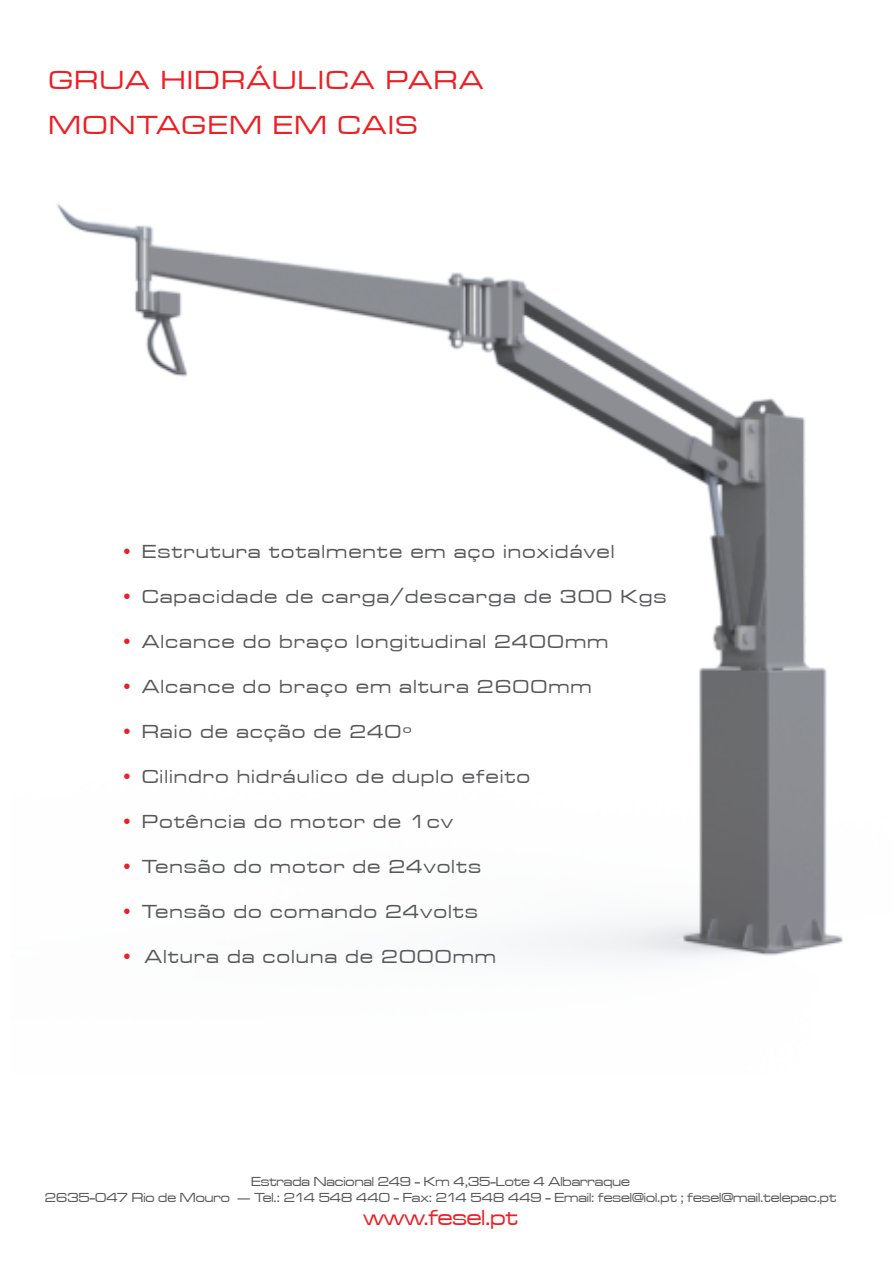
<style>
.page{position:relative;width:893px;height:1263px;background:#fff}
.page>*{position:absolute;margin:0;border:0;box-sizing:border-box;transform-origin:0 0}
.t1{font:27px/45px "Microgramma D Medi Exte";letter-spacing:.08em;color:#ee1e24}
.t2{font:22.5px "Microgramma D Medi Exte";color:#ee1d23}
.t3{font:19.5px "Microgramma D Medi Exte";letter-spacing:.085em;color:#57585a}
.t4{font:13.5px/16.2px "Microgramma D Medi Exte";color:#57585a;text-align:center}
.s1{color:#ee1d23}
</style>
<div class="page">
<img style="left:56px;top:203px;width:787px;height:755px">
<h1 class="t1" style="left:49px;top:57px;width:436px">GRUA HIDRÁULICA PARA<br>MONTAGEM EM CAIS</h1>
<p class="t3" style="left:121px;top:539px;width:495px"><span class="s1">•</span> Estrutura totalmente em aço inoxidável</p>
<p class="t3" style="left:120px;top:584px;width:547px"><span class="s1">•</span> Capacidade de carga/descarga de 300 Kgs</p>
<p class="t3" style="left:121px;top:629px;width:489px"><span class="s1">•</span> Alcance do braço longitudinal 2400mm</p>
<p class="t3" style="left:120px;top:674px;width:472px"><span class="s1">•</span> Alcance do braço em altura 2600mm</p>
<p class="t3" style="left:120px;top:719px;width:293px"><span class="s1">•</span> Raio de acção de 240º</p>
<p class="t3" style="left:120px;top:764px;width:411px"><span class="s1">•</span> Cilindro hidráulico de duplo efeito</p>
<p class="t3" style="left:120px;top:809px;width:334px"><span class="s1">•</span> Potência do motor de 1cv</p>
<p class="t3" style="left:120px;top:854px;width:362px"><span class="s1">•</span> Tensão do motor de 24volts</p>
<p class="t3" style="left:120px;top:899px;width:359px"><span class="s1">•</span> Tensão do comando 24volts</p>
<p class="t3" style="left:120px;top:944px;width:377px"><span class="s1">•</span> Altura da coluna de 2000mm</p>
<p class="t4" style="left:45px;top:1173px;width:793px">Estrada Nacional 249 - Km 4,35-Lote 4 Albarraque<br>2635-047 Rio de Mouro — Tel.: 214 548 440 - Fax: 214 548 449 - Email: fesel@iol.pt ; fesel@mail.telepac.pt</p>
<p class="t2" style="left:363px;top:1203px;width:156px">www.fesel.pt</p>
</div>
